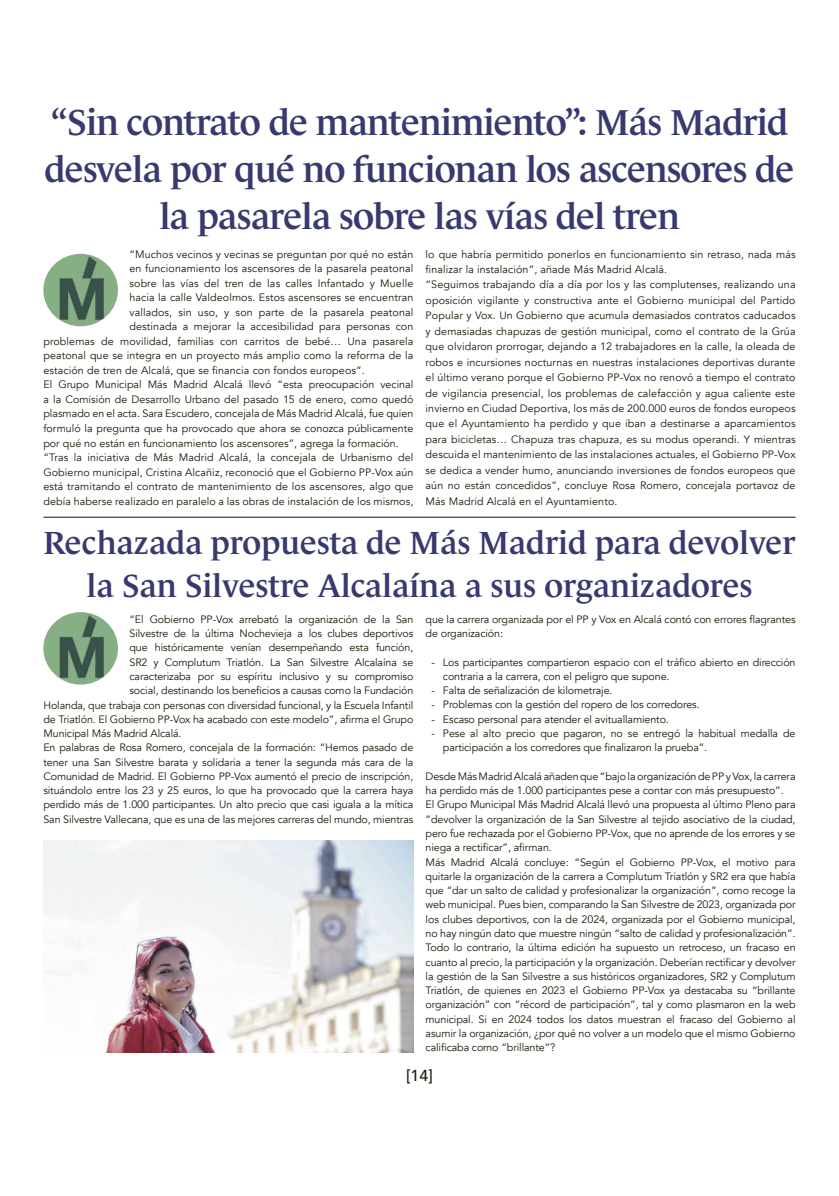
<style>
.page{position:relative;width:839px;height:1196px;background:#fff}
.page>*{position:absolute;margin:0;border:0;box-sizing:border-box;transform-origin:0 0}
.t1{font:600 36.8px/47px "Le Monde Journal Std";letter-spacing:-.02em;color:#37396f;text-align:center}
.t2{font:600 32.6px/42.8px "Le Monde Journal Std";color:#37396f;text-align:center}
.t3{font:500 15.8px "Avenir";color:#1e180a}
.t4{font:10.8px/14.2px "Avenir";letter-spacing:-.01em;color:#1e180a}
.t5{font:10.8px/15.4px "Avenir";letter-spacing:.01em;color:#1e180a}
</style>
<div class="page">
<img style="left:43px;top:254px;width:75px;height:72px">
<img style="left:43px;top:612px;width:75px;height:72px">
<img style="left:43px;top:841px;width:370px;height:211px">
<hr style="left:43px;top:517px;width:752px;height:1px;background:#1e180a">
<h1 class="t1" style="left:45px;top:99px;width:751px">“Sin contrato de mantenimiento”: Más Madrid desvela por qué no funcionan los ascensores de la pasarela sobre las vías del tren</h1>
<p class="t5" style="left:129px;top:246px;width:285px">“Muchos vecinos y vecinas se preguntan por qué no están</p>
<p class="t5" style="left:129px;top:261px;width:285px">en funcionamiento los ascensores de la pasarela peatonal</p>
<p class="t5" style="left:129px;top:275px;width:285px">sobre las vías del tren de las calles Infantado y Muelle</p>
<p class="t5" style="left:129px;top:290px;width:285px">hacia la calle Valdeolmos. Estos ascensores se encuentran</p>
<p class="t5" style="left:129px;top:304px;width:285px">vallados, sin uso, y son parte de la pasarela peatonal</p>
<p class="t5" style="left:129px;top:319px;width:285px">destinada a mejorar la accesibilidad para personas con</p>
<p class="t5" style="left:43px;top:333px;width:371px">problemas de movilidad, familias con carritos de bebé… Una pasarela</p>
<p class="t5" style="left:43px;top:348px;width:371px">peatonal que se integra en un proyecto más amplio como la reforma de la</p>
<p class="t5" style="left:43px;top:363px;width:323px">estación de tren de Alcalá, que se financia con fondos europeos”.</p>
<p class="t4" style="left:43px;top:378px;width:371px">El Grupo Municipal Más Madrid Alcalá llevó “esta preocupación vecinal</p>
<p class="t4" style="left:43px;top:392px;width:371px">a la Comisión de Desarrollo Urbano del pasado 15 de enero, como quedó</p>
<p class="t4" style="left:43px;top:407px;width:371px">plasmado en el acta. Sara Escudero, concejala de Más Madrid Alcalá, fue quien</p>
<p class="t4" style="left:43px;top:421px;width:371px">formuló la pregunta que ha provocado que ahora se conozca públicamente</p>
<p class="t4" style="left:43px;top:436px;width:357px">por qué no están en funcionamiento los ascensores”, agrega la formación.</p>
<p class="t5" style="left:43px;top:450px;width:371px">“Tras la iniciativa de Más Madrid Alcalá, la concejala de Urbanismo del</p>
<p class="t5" style="left:43px;top:464px;width:371px">Gobierno municipal, Cristina Alcañiz, reconoció que el Gobierno PP-Vox aún</p>
<p class="t5" style="left:43px;top:479px;width:371px">está tramitando el contrato de mantenimiento de los ascensores, algo que</p>
<p class="t5" style="left:43px;top:493px;width:371px">debía haberse realizado en paralelo a las obras de instalación de los mismos,</p>
<p class="t5" style="left:425px;top:246px;width:371px">lo que habría permitido ponerlos en funcionamiento sin retraso, nada más finalizar la instalación”, añade Más Madrid Alcalá.<br>“Seguimos trabajando día a día por los y las complutenses, realizando una oposición vigilante y constructiva ante el Gobierno municipal del Partido Popular y Vox. Un Gobierno que acumula demasiados contratos caducados y demasiadas chapuzas de gestión municipal, como el contrato de la Grúa que olvidaron prorrogar, dejando a 12 trabajadores en la calle, la oleada de robos e incursiones nocturnas en nuestras instalaciones deportivas durante el último verano porque el Gobierno PP-Vox no renovó a tiempo el contrato de vigilancia presencial, los problemas de calefacción y agua caliente este invierno en Ciudad Deportiva, los más de 200.000 euros de fondos europeos que el Ayuntamiento ha perdido y que iban a destinarse a aparcamientos para bicicletas… Chapuza tras chapuza, es su modus operandi. Y mientras descuida el mantenimiento de las instalaciones actuales, el Gobierno PP-Vox se dedica a vender humo, anunciando inversiones de fondos europeos que aún no están concedidos”, concluye Rosa Romero, concejala portavoz de Más Madrid Alcalá en el Ayuntamiento.</p>
<h2 class="t2" style="left:43px;top:521px;width:753px">Rechazada propuesta de Más Madrid para devolver la San Silvestre Alcalaína a sus organizadores</h2>
<p class="t4" style="left:129px;top:612px;width:285px">“El Gobierno PP-Vox arrebató la organización de la San</p>
<p class="t4" style="left:129px;top:626px;width:285px">Silvestre de la última Nochevieja a los clubes deportivos</p>
<p class="t4" style="left:129px;top:641px;width:285px">que históricamente venían desempeñando esta función,</p>
<p class="t4" style="left:129px;top:655px;width:285px">SR2 y Complutum Triatlón. La San Silvestre Alcalaína se</p>
<p class="t4" style="left:129px;top:669px;width:285px">caracterizaba por su espíritu inclusivo y su compromiso</p>
<p class="t4" style="left:129px;top:683px;width:285px">social, destinando los beneficios a causas como la Fundación</p>
<p class="t4" style="left:43px;top:698px;width:371px">Holanda, que trabaja con personas con diversidad funcional, y la Escuela Infantil</p>
<p class="t4" style="left:43px;top:712px;width:371px">de Triatlón. El Gobierno PP-Vox ha acabado con este modelo”, afirma el Grupo</p>
<p class="t4" style="left:43px;top:726px;width:140px">Municipal Más Madrid Alcalá.</p>
<p class="t4" style="left:43px;top:741px;width:371px">En palabras de Rosa Romero, concejala de la formación: “Hemos pasado de</p>
<p class="t4" style="left:43px;top:755px;width:371px">tener una San Silvestre barata y solidaria a tener la segunda más cara de la</p>
<p class="t4" style="left:43px;top:769px;width:371px">Comunidad de Madrid. El Gobierno PP-Vox aumentó el precio de inscripción,</p>
<p class="t4" style="left:43px;top:783px;width:371px">situándolo entre los 23 y 25 euros, lo que ha provocado que la carrera haya</p>
<p class="t4" style="left:43px;top:798px;width:371px">perdido más de 1.000 participantes. Un alto precio que casi iguala a la mítica</p>
<p class="t4" style="left:43px;top:812px;width:371px">San Silvestre Vallecana, que es una de las mejores carreras del mundo, mientras</p>
<p class="t4" style="left:425px;top:612px;width:371px">que la carrera organizada por el PP y Vox en Alcalá contó con errores flagrantes de organización:</p>
<p class="t4" style="left:443px;top:655px;width:354px;text-indent:-12px">- Los participantes compartieron espacio con el tráfico abierto en dirección contraria a la carrera, con el peligro que supone.</p>
<p class="t4" style="left:431px;top:683px;width:183px">- Falta de señalización de kilometraje.</p>
<p class="t4" style="left:431px;top:698px;width:270px">- Problemas con la gestión del ropero de los corredores.</p>
<p class="t4" style="left:431px;top:712px;width:239px">- Escaso personal para atender el avituallamiento.</p>
<p class="t4" style="left:443px;top:726px;width:354px;text-indent:-12px">- Pese al alto precio que pagaron, no se entregó la habitual medalla de participación a los corredores que finalizaron la prueba”.</p>
<p class="t4" style="left:425px;top:769px;width:371px">Desde Más Madrid Alcalá añaden que “bajo la organización de PP y Vox, la carrera ha perdido más de 1.000 participantes pese a contar con más presupuesto”.<br>El Grupo Municipal Más Madrid Alcalá llevó una propuesta al último Pleno para “devolver la organización de la San Silvestre al tejido asociativo de la ciudad, pero fue rechazada por el Gobierno PP-Vox, que no aprende de los errores y se niega a rectificar”, afirman.<br>Más Madrid Alcalá concluye: “Según el Gobierno PP-Vox, el motivo para quitarle la organización de la carrera a Complutum Triatlón y SR2 era que había que “dar un salto de calidad y profesionalizar la organización”, como recoge la web municipal. Pues bien, comparando la San Silvestre de 2023, organizada por los clubes deportivos, con la de 2024, organizada por el Gobierno municipal, no hay ningún dato que muestre ningún “salto de calidad y profesionalización”.<br>Todo lo contrario, la última edición ha supuesto un retroceso, un fracaso en cuanto al precio, la participación y la organización. Deberían rectificar y devolver la gestión de la San Silvestre a sus históricos organizadores, SR2 y Complutum Triatlón, de quienes en 2023 el Gobierno PP-Vox ya destacaba su “brillante organización” con “récord de participación”, tal y como plasmaron en la web municipal. Si en 2024 todos los datos muestran el fracaso del Gobierno al asumir la organización, ¿por qué no volver a un modelo que el mismo Gobierno calificaba como “brillante”?</p>
<h3 class="t3" style="left:406px;top:1061px;width:28px">[14]</h3>
</div>
